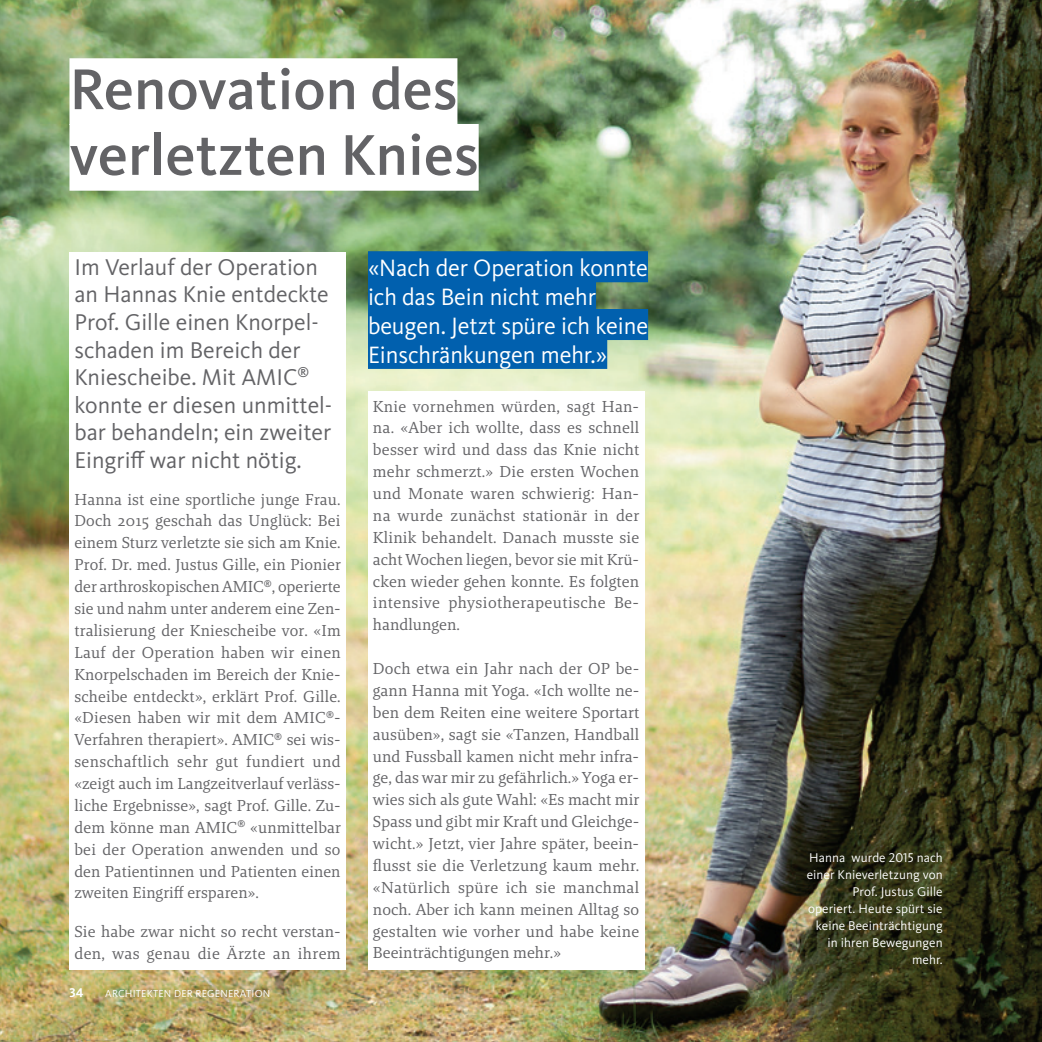
<style>
.page{position:relative;width:1042px;height:1042px;background:#fff}
.page>*{position:absolute;margin:0;border:0;box-sizing:border-box;transform-origin:0 0}
.t1{font:500 59.5px/65.6px "Kievit Pro";color:#636366}
.t2{font:24.5px/28.9px "Kievit Pro";letter-spacing:-.005em;color:#fff}
.t3{font:23.62px/27.7px "Kievit Pro";color:#636366}
.t4{font:16.1px/21.9px "Brando";letter-spacing:.005em;color:#636366;text-align:justify}
.t5{font:13.12px/17.2px "Kievit Pro";letter-spacing:.005em;color:#fff;text-align:right}
.t6{font:700 13.12px "Kievit Pro";color:#fff}
.t7{font:10.5px "Kievit Pro";letter-spacing:.02em;color:#fff}
</style>
<div class="page">
<img style="left:0;top:0;width:1042px;height:1042px">
<div style="left:69px;top:58px;width:388px;height:67px;background:#fff"></div>
<div style="left:69px;top:124px;width:410px;height:67px;background:#fff"></div>
<div style="left:69px;top:252px;width:277px;height:717px;background:#fff"></div>
<div style="left:368px;top:391px;width:276px;height:578px;background:#fff"></div>
<div style="left:368px;top:251px;width:280px;height:31px;background:#0160ae"></div>
<div style="left:368px;top:280px;width:228px;height:31px;background:#0160ae"></div>
<div style="left:368px;top:309px;width:280px;height:31px;background:#0160ae"></div>
<div style="left:368px;top:338px;width:239px;height:31px;background:#0160ae"></div>
<h1 class="t1" style="left:69px;top:56px;width:411px">Renovation des verletzten Knies</h1>
<h3 class="t3" style="left:74px;top:253px;width:259px">Im Verlauf der Operation an Hannas Knie entdeckte<br>Prof. Gille einen Knorpel&shy;schaden im Bereich der<br>Kniescheibe. Mit AMIC<sup>® </sup>konnte er diesen unmittel&shy;bar behandeln; ein zweiter<br>Eingriff war nicht nötig.</h3>
<p class="t4" style="left:74px;top:488px;width:268px">Hanna ist eine sportliche junge Frau.<br>Doch 2015 geschah das Unglück: Bei einem Sturz verletzte sie sich am Knie.<br>Prof. Dr. med. Justus Gille, ein Pionier der arthroskopischen AMIC<sup>®</sup>, operierte sie und nahm unter anderem eine Zen&shy;tralisierung der Kniescheibe vor. «Im Lauf der Operation haben wir einen Knorpelschaden im Bereich der Knie&shy;scheibe entdeckt», erklärt Prof. Gille. «Diesen haben wir mit dem AMIC<sup>®</sup>- Verfahren therapiert». AMIC<sup>®</sup> sei wis&shy;senschaftlich sehr gut fundiert und «zeigt auch im Langzeitverlauf verläss&shy;liche Ergebnisse», sagt Prof. Gille. Zu&shy;dem könne man AMIC<sup>®</sup> «unmittelbar bei der Operation anwenden und so den Patientinnen und Patienten einen zweiten Eingriff ersparen».</p>
<p class="t4" style="left:74px;top:920px;width:268px">Sie habe zwar nicht so recht verstan&shy;den, was genau die Ärzte an ihrem</p>
<p class="t6" style="left:69px;top:984px;width:16px">34</p>
<p class="t7" style="left:105px;top:987px;width:167px">ARCHITEKTEN DER REGENERATION</p>
<h2 class="t2" style="left:368px;top:253px;width:282px">«Nach der Operation konnte ich das Bein nicht mehr beugen. Jetzt spüre ich keine<br>Einschränkungen mehr.»</h2>
<p class="t4" style="left:373px;top:395px;width:268px">Knie vornehmen würden, sagt Han&shy;na. «Aber ich wollte, dass es schnell besser wird und dass das Knie nicht mehr schmerzt.» Die ersten Wochen und Monate waren schwierig: Han&shy;na wurde zunächst stationär in der Klinik behandelt. Danach musste sie acht Wochen liegen, bevor sie mit Krü&shy;cken wieder gehen konnte. Es folgten intensive physiotherapeutische Be&shy;handlungen.</p>
<p class="t4" style="left:373px;top:657px;width:268px">Doch etwa ein Jahr nach der OP be&shy;gann Hanna mit Yoga. «Ich wollte ne&shy;ben dem Reiten eine weitere Sportart ausüben», sagt sie «Tanzen, Handball und Fussball kamen nicht mehr infra&shy;ge, das war mir zu gefährlich.» Yoga er&shy;wies sich als gute Wahl: «Es macht mir Spass und gibt mir Kraft und Gleichge&shy;wicht.» Jetzt, vier Jahre später, beein&shy;flusst sie die Verletzung kaum mehr. «Natürlich spüre ich sie manchmal noch. Aber ich kann meinen Alltag so gestalten wie vorher und habe keine Beeinträchtigungen mehr.»</p>
<p class="t5" style="left:806px;top:848px;width:138px">Hanna wurde 2015 nach einer Knieverletzung von<br>Prof. Justus Gille operiert. Heute spürt sie keine Beeinträchtigung in ihren Bewegungen mehr.</p>
</div>
